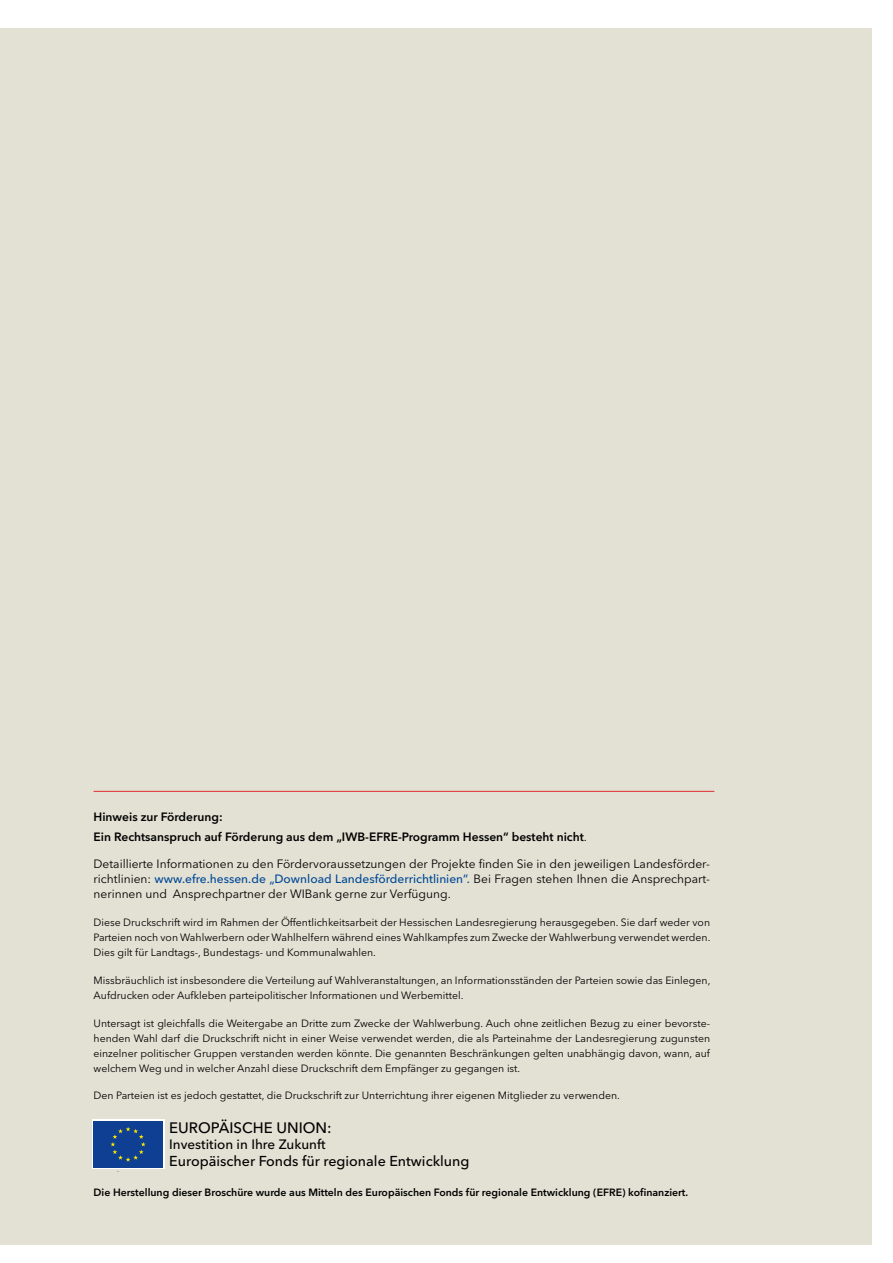
<style>
.page{position:relative;width:893px;height:1263px;background:#fff}
.page>*{position:absolute;margin:0;border:0;box-sizing:border-box;transform-origin:0 0}
.t1{font:500 15px "Avenir Next LT Pro";color:#000}
.t2{font:500 14.25px "Avenir Next LT Pro";color:#000}
.t3{font:500 13.5px "Avenir Next LT Pro";color:#000}
.t4{font:12px/15px "Avenir Next LT Pro";color:#000;text-align:justify}
.t5{font:600 12px/19.2px "Avenir Next LT Pro";color:#000}
.t6{font:10.5px/15px "Avenir Next LT Pro";color:#000;text-align:justify}
.t7{font:600 10.5px "Avenir Next LT Pro";color:#000}
.s1{font-weight:400}
.s2{font-weight:500;color:#004896}
</style>
<div class="page">
<div style="left:0;top:29px;width:872px;height:1216px;background:#e3e1d4"></div>
<div style="left:92px;top:1120px;width:72px;height:49px;background:#0f3f93"></div>
<svg style="left:110px;top:1127px;width:36px;height:35px"></svg>
<hr style="left:94px;top:791px;width:620px;height:1px;background:#dc2c32">
<p class="t5" style="left:94px;top:807px;width:495px">Hinweis zur Förderung:<br>Ein Rechtsanspruch auf Förderung aus dem „IWB-EFRE-Programm Hessen“ besteht nicht<span class="s1">.</span></p>
<p class="t4" style="left:94px;top:856px;width:618px">Detaillierte Informationen zu den Fördervoraussetzungen der Projekte finden Sie in den jeweiligen Landesförder&shy;richtlinien: <span class="s2">www.efre.hessen.de „Download Landesförderrichtlinien”.</span> Bei Fragen stehen Ihnen die Ansprechpart&shy;nerinnen und Ansprechpartner der WIBank gerne zur Verfügung.</p>
<p class="t6" style="left:94px;top:915px;width:618px">Diese Druckschrift wird im Rahmen der Öffentlichkeitsarbeit der Hessischen Landesregierung herausgegeben. Sie darf weder von Parteien noch von Wahlwerbern oder Wahlhelfern während eines Wahlkampfes zum Zwecke der Wahlwerbung verwendet werden.<br>Dies gilt für Landtags-, Bundestags- und Kommunalwahlen.</p>
<p class="t6" style="left:94px;top:973px;width:618px">Missbräuchlich ist insbesondere die Verteilung auf Wahlveranstaltungen, an Informationsständen der Parteien sowie das Einlegen,<br>Aufdrucken oder Aufkleben parteipolitischer Informationen und Werbemittel.</p>
<p class="t6" style="left:94px;top:1015px;width:618px">Untersagt ist gleichfalls die Weitergabe an Dritte zum Zwecke der Wahlwerbung. Auch ohne zeitlichen Bezug zu einer bevorste&shy;henden Wahl darf die Druckschrift nicht in einer Weise verwendet werden, die als Parteinahme der Landesregierung zugunsten einzelner politischer Gruppen verstanden werden könnte. Die genannten Beschränkungen gelten unabhängig davon, wann, auf welchem Weg und in welcher Anzahl diese Druckschrift dem Empfänger zu gegangen ist.</p>
<p class="t6" style="left:94px;top:1088px;width:528px">Den Parteien ist es jedoch gestattet, die Druckschrift zur Unterrichtung ihrer eigenen Mitglieder zu verwenden.</p>
<h1 class="t1" style="left:169px;top:1118px;width:164px">EUROPÄISCHE UNION:</h1>
<p class="t3" style="left:169px;top:1136px;width:158px">Investition in Ihre Zukunft</p>
<h2 class="t2" style="left:169px;top:1152px;width:302px">Europäischer Fonds für regionale Entwicklung</h2>
<p class="t7" style="left:94px;top:1186px;width:596px">Die Herstellung dieser Broschüre wurde aus Mitteln des Europäischen Fonds für regionale Entwicklung (EFRE) kofinanziert.</p>
</div>
